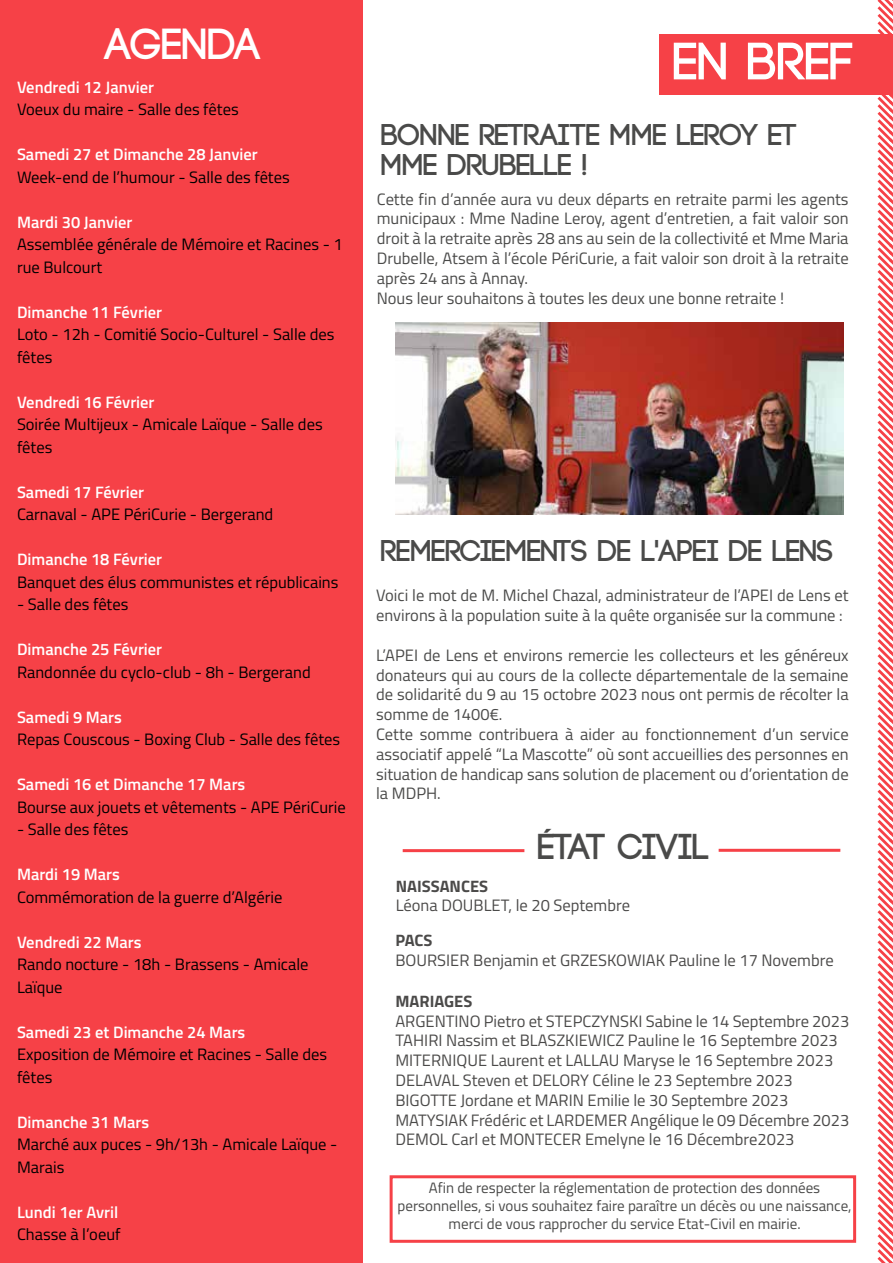
<style>
.page{position:relative;width:893px;height:1263px;background:#fff}
.page>*{position:absolute;margin:0;border:0;box-sizing:border-box;transform-origin:0 0}
.t1{font:700 52.5px "Code";color:#fff}
.t2{font:700 43.5px "Code";color:#fff}
.t3{font:700 36px "Code";letter-spacing:-.025em;color:#4a4a49}
.t4{font:700 30px/30px "Code";letter-spacing:-.01em;color:#4a4a49}
.t5{font:16.5px/19.8px "Titillium";color:#4a4a49}
.t6{font:16.5px/22.5px "Titillium";color:#000}
.t7{font:16.5px/19.8px "Titillium";color:#4b4a49}
.t8{font:600 16.5px "Titillium";color:#fff}
.t9{font:700 16.5px "Titillium";color:#4b4a49}
.t10{font:15px/18px "Titillium";color:#4a4a49;text-align:center}
</style>
<div class="page">
<div style="left:0;top:0;width:363px;height:1263px;background:#f64147"></div>
<svg style="left:874px;top:0;width:19px;height:1263px"></svg>
<hr style="left:403px;top:849px;width:121px;height:3px;background:#f64147">
<div style="left:390px;top:1175px;width:466px;height:68px;border:3px solid #f64147"></div>
<div style="left:660px;top:34px;width:233px;height:60px;background:#f64147"></div>
<hr style="left:719px;top:849px;width:121px;height:3px;background:#f64147">
<img style="left:395px;top:322px;width:448px;height:193px">
<h2 class="t2" style="left:106px;top:22px;width:156px">AGEN DA</h2>
<p class="t8" style="left:17px;top:75px;width:139px">Vendredi 12 Janvier</p>
<p class="t6" style="left:17px;top:97px;width:223px">Voeux du maire - Salle des fêtes</p>
<p class="t8" style="left:17px;top:142px;width:242px">Samedi 27 et Dimanche 28 Janvier</p>
<p class="t6" style="left:17px;top:165px;width:274px">Week-end de l’humour - Salle des fêtes</p>
<p class="t8" style="left:17px;top:210px;width:117px">Mardi 30 Janvier</p>
<p class="t6" style="left:17px;top:232px;width:327px">Assemblée générale de Mémoire et Racines - 1 rue Bulcourt</p>
<p class="t8" style="left:17px;top:300px;width:147px">Dimanche 11 Février</p>
<p class="t6" style="left:17px;top:322px;width:319px">Loto - 12h - Comitié Socio-Culturel - Salle des fêtes</p>
<p class="t8" style="left:17px;top:390px;width:139px">Vendredi 16 Février</p>
<p class="t6" style="left:17px;top:412px;width:307px">Soirée Multijeux - Amicale Laïque - Salle des fêtes</p>
<p class="t8" style="left:17px;top:480px;width:129px">Samedi 17 Février</p>
<p class="t6" style="left:17px;top:502px;width:258px">Carnaval - APE PériCurie - Bergerand</p>
<p class="t8" style="left:17px;top:547px;width:147px">Dimanche 18 Février</p>
<p class="t6" style="left:17px;top:570px;width:323px">Banquet des élus communistes et républicains</p>
<p class="t6" style="left:17px;top:592px;width:113px">- Salle des fêtes</p>
<p class="t8" style="left:17px;top:637px;width:147px">Dimanche 25 Février</p>
<p class="t6" style="left:17px;top:660px;width:295px">Randonnée du cyclo-club - 8h - Bergerand</p>
<p class="t8" style="left:17px;top:705px;width:107px">Samedi 9 Mars</p>
<p class="t6" style="left:17px;top:727px;width:325px">Repas Couscous - Boxing Club - Salle des fêtes</p>
<p class="t8" style="left:17px;top:772px;width:230px">Samedi 16 et Dimanche 17 Mars</p>
<p class="t6" style="left:17px;top:795px;width:330px">Bourse aux jouets et vêtements - APE PériCurie</p>
<p class="t6" style="left:17px;top:817px;width:113px">- Salle des fêtes</p>
<p class="t8" style="left:17px;top:862px;width:104px">Mardi 19 Mars</p>
<p class="t6" style="left:17px;top:885px;width:267px">Commémoration de la guerre d’Algérie</p>
<p class="t8" style="left:17px;top:930px;width:126px">Vendredi 22 Mars</p>
<p class="t6" style="left:17px;top:952px;width:293px">Rando nocture - 18h - Brassens - Amicale<br>Laïque</p>
<p class="t8" style="left:17px;top:1020px;width:230px">Samedi 23 et Dimanche 24 Mars</p>
<p class="t6" style="left:17px;top:1042px;width:312px">Exposition de Mémoire et Racines - Salle des fêtes</p>
<p class="t8" style="left:17px;top:1110px;width:134px">Dimanche 31 Mars</p>
<p class="t6" style="left:17px;top:1132px;width:322px">Marché aux puces - 9h/13h - Amicale Laïque -<br>Marais</p>
<p class="t8" style="left:17px;top:1200px;width:103px">Lundi 1er Avril</p>
<p class="t6" style="left:17px;top:1222px;width:105px">Chasse à l’oeuf</p>
<h1 class="t1" style="left:673px;top:35px;width:182px">EN BREF</h1>
<h3 class="t4" style="left:381px;top:121px;width:418px">BONNE RETRAITE MME LEROY ET<br>MME DRUBELLE !</h3>
<p class="t5" style="left:377px;top:188px;width:473px">Cette fin d’année aura vu deux départs en retraite parmi les agents municipaux : Mme Nadine Leroy, agent d’entretien, a fait valoir son droit à la retraite après 28 ans au sein de la collectivité et Mme Maria Drubelle, Atsem à l’école PériCurie, a fait valoir son droit à la retraite après 24 ans à Annay.<br>Nous leur souhaitons à toutes les deux une bonne retraite !</p>
<h3 class="t4" style="left:381px;top:537px;width:454px">REMERCIEMENTS DE L'APEI DE LENS</h3>
<p class="t5" style="left:376px;top:585px;width:474px">Voici le mot de M. Michel Chazal, administrateur de l’APEI de Lens et environs à la population suite à la quête organisée sur la commune :</p>
<p class="t5" style="left:376px;top:644px;width:474px">L’APEI de Lens et environs remercie les collecteurs et les généreux donateurs qui au cours de la collecte départementale de la semaine de solidarité du 9 au 15 octobre 2023 nous ont permis de récolter la somme de 1400€.<br>Cette somme contribuera à aider au fonctionnement d’un service associatif appelé “La Mascotte” où sont accueillies des personnes en situation de handicap sans solution de placement ou d’orientation de la MDPH.</p>
<h3 class="t3" style="left:538px;top:828px;width:173px">ÉTAT CIVIL</h3>
<p class="t9" style="left:396px;top:873px;width:94px">NAISSANCES</p>
<p class="t7" style="left:396px;top:895px;width:236px">Léona DOUBLET, le 20 Septembre</p>
<p class="t9" style="left:395px;top:928px;width:39px">PACS</p>
<p class="t7" style="left:395px;top:949px;width:440px">BOURSIER Benjamin et GRZESKOWIAK Pauline le 17 Novembre</p>
<p class="t9" style="left:395px;top:988px;width:79px">MARIAGES</p>
<p class="t7" style="left:395px;top:1010px;width:455px">ARGENTINO Pietro et STEPCZYNSKI Sabine le 14 Septembre 2023<br>TAHIRI Nassim et BLASZKIEWICZ Pauline le 16 Septembre 2023<br>MITERNIQUE Laurent et LALLAU Maryse le 16 Septembre 2023<br>DELAVAL Steven et DELORY Céline le 23 Septembre 2023<br>BIGOTTE Jordane et MARIN Emilie le 30 Septembre 2023<br>MATYSIAK Frédéric et LARDEMER Angélique le 09 Décembre 2023<br>DEMOL Carl et MONTECER Emelyne le 16 Décembre2023</p>
<p class="t10" style="left:397px;top:1177px;width:456px">Afin de respecter la réglementation de protection des données personnelles, si vous souhaitez faire paraître un décès ou une naissance, merci de vous rapprocher du service Etat-Civil en mairie.</p>
</div>
